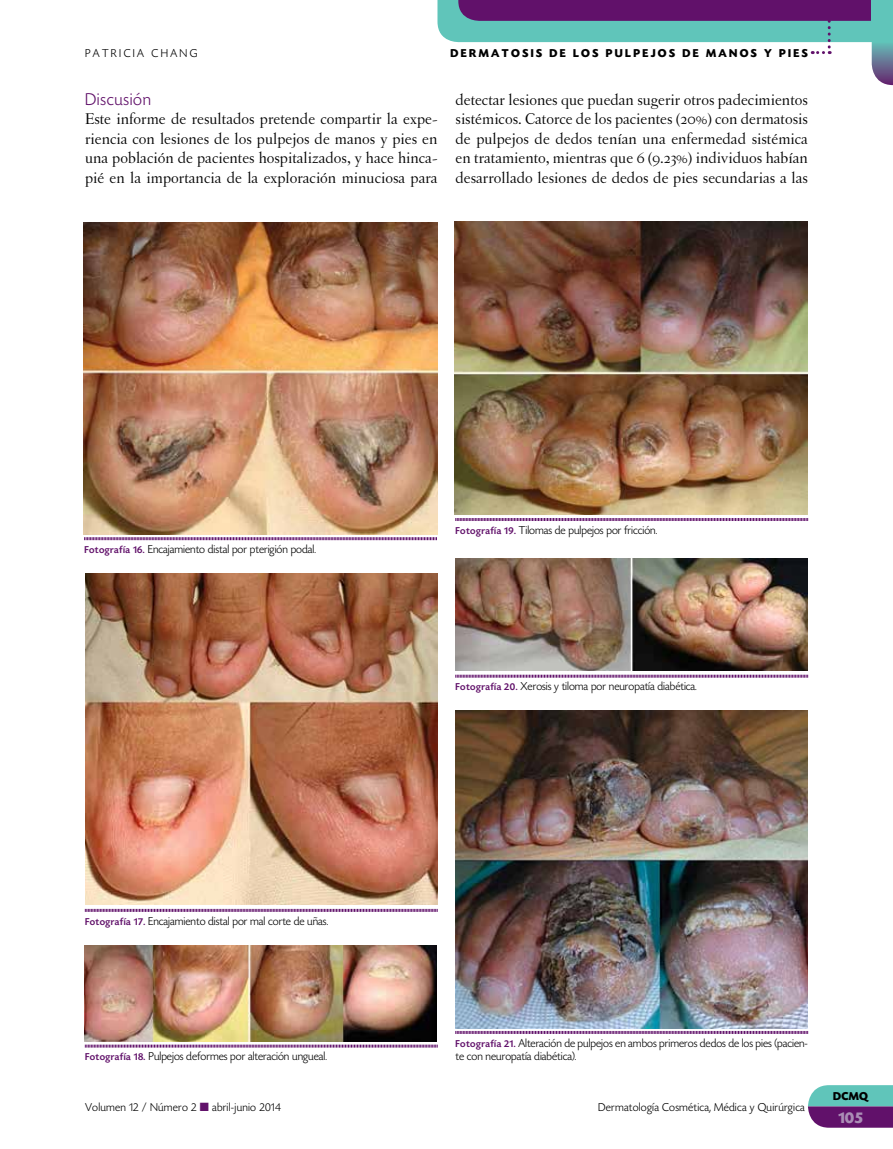
<style>
.page{position:relative;width:893px;height:1149px;background:#fff}
.page>*{position:absolute;margin:0;border:0;box-sizing:border-box;transform-origin:0 0}
.t1{font:300 18px "Today HEF";letter-spacing:.04em;color:#61116a}
.t2{font:16.5px/19.5px "Letras Oldstyle";color:#000;text-align:justify}
.t3{font:700 16.5px "Today HEF";color:#aa8db5}
.t4{font:300 12px/13.5px "Today HEF";color:#000}
.t5{font:300 12px "Today HEF";letter-spacing:.02em;color:#000}
.t6{font:700 12px "Today HEF";letter-spacing:.2em;color:#000}
.t7{font:300 12px "Today HEF";letter-spacing:.2em;color:#000}
.s1{font-weight:500;font-size:10.5px;color:#61116a}
.s2{color:#61116a}
</style>
<div class="page">
<svg style="left:437px;top:0;width:456px;height:85px"></svg>
<svg style="left:808px;top:1085px;width:85px;height:42px;background:#697498"></svg>
<div style="left:872px;top:0;width:21px;height:42px;background:#60c5ba"></div>
<img style="left:84px;top:222px;width:353px;height:312px">
<img style="left:85px;top:573px;width:352px;height:331px">
<img style="left:84px;top:945px;width:353px;height:96px">
<img style="left:455px;top:222px;width:353px;height:292px">
<img style="left:455px;top:558px;width:353px;height:112px">
<img style="left:455px;top:710px;width:353px;height:318px">
<svg style="left:84px;top:537px;width:353px;height:3px"></svg>
<svg style="left:455px;top:518px;width:353px;height:3px"></svg>
<svg style="left:455px;top:674px;width:353px;height:4px"></svg>
<svg style="left:85px;top:908px;width:353px;height:4px"></svg>
<svg style="left:85px;top:1044px;width:353px;height:3px"></svg>
<svg style="left:455px;top:1031px;width:353px;height:3px"></svg>
<p class="t7" style="left:85px;top:47px;width:114px">PATRICIA CHANG</p>
<p class="t6" style="left:450px;top:47px;width:52px">DER MATO</p>
<p class="t6" style="left:522px;top:47px;width:208px">SIS DE LO S PUL PEJOS DE MANO</p>
<p class="t6" style="left:751px;top:47px;width:59px">S Y PIE S</p>
<p class="t1" style="left:85px;top:89px;width:68px">Discusión</p>
<p class="t2" style="left:85px;top:109px;width:354px">Este informe de resultados pretende compartir la expe&shy;riencia con lesiones de los pulpejos de manos y pies en una población de pacientes hospitalizados, y hace hinca&shy;pié en la importancia de la exploración minuciosa para</p>
<p class="t2" style="left:455px;top:90px;width:354px">detectar lesiones que puedan sugerir otros padecimientos sistémicos. Catorce de los pacientes (20%) con dermatosis de pulpejos de dedos tenían una enfermedad sistémica en tratamiento, mientras que 6 (9.23%) individuos habían desarrollado lesiones de dedos de pies secundarias a las</p>
<p class="t4" style="left:84px;top:542px;width:233px"><span class="s1">Fotografía 16.</span> Encajamiento distal por pterigión podal.</p>
<p class="t4" style="left:85px;top:914px;width:245px"><span class="s1">Fotografía 17.</span> Encajamiento distal por mal corte de uñas.</p>
<p class="t4" style="left:85px;top:1049px;width:243px"><span class="s1">Fotografía 18.</span> Pulpejos deformes por alteración ungueal.</p>
<p class="t5" style="left:85px;top:1100px;width:197px">Volumen 12 / Número 2 <span class="s2">■</span> abril-junio 2014</p>
<p class="t4" style="left:455px;top:523px;width:203px"><span class="s1">Fotografía 19.</span> Tilomas de pulpejos por fricción.</p>
<p class="t4" style="left:455px;top:680px;width:243px"><span class="s1">Fotografía 20.</span> Xerosis y tiloma por neuropatía diabética.</p>
<p class="t4" style="left:455px;top:1036px;width:354px"><span class="s1">Fotografía 21.</span> Alteración de pulpejos en ambos primeros dedos de los pies (pacien&shy;te con neuropatía diabética).</p>
<p class="t5" style="left:598px;top:1100px;width:208px">Dermatología Cosmética, Médica y Quirúrgica</p>
<p class="t6" style="left:833px;top:1089px;width:36px">DCMQ</p>
<p class="t3" style="left:838px;top:1108px;width:26px">105</p>
</div>
